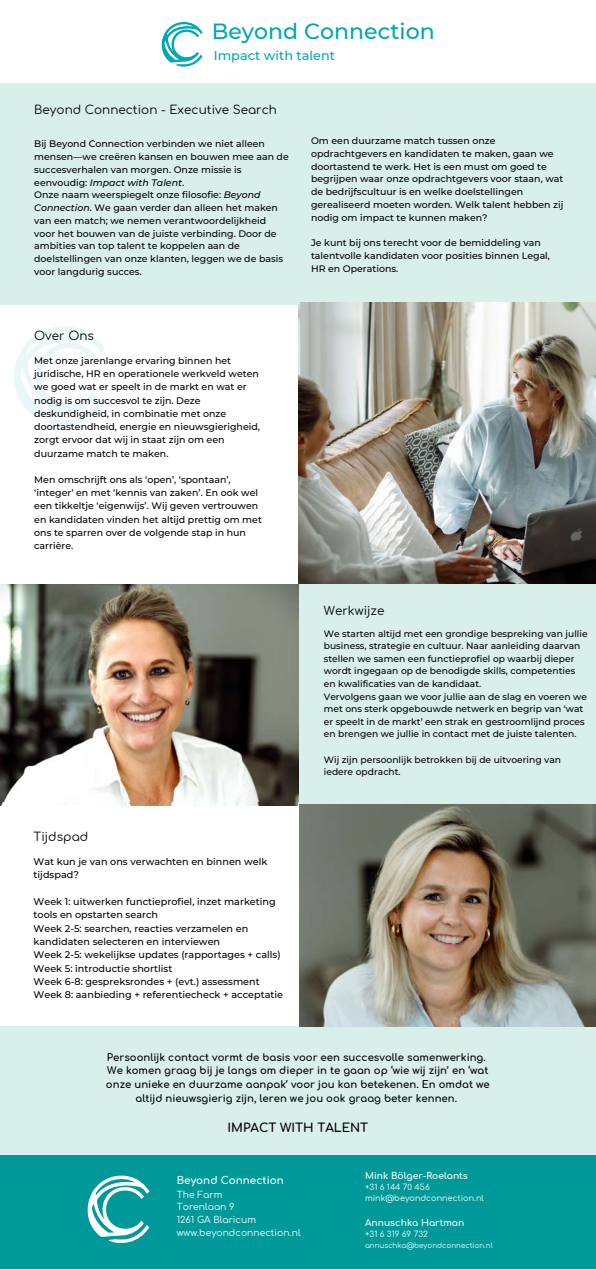
<style>
.page{position:relative;width:596px;height:1270px;background:#fff}
.page>*{position:absolute;margin:0;border:0;box-sizing:border-box;transform-origin:0 0}
.t1{font:500 22px "Montserrat";color:#00a7b4}
.t2{font:500 12.8px "Montserrat";color:#00a7b4}
.t3{font:700 12.1px "Comfortaa";color:#000}
.t4{font:12px "Comfortaa";color:#000}
.t5{font:700 10.3px "Comfortaa";color:#fff}
.t6{font:700 10.1px/13.5px "Comfortaa";color:#000;text-align:center}
.t7{font:500 9.6px/13.3px "Montserrat";color:#000}
.t8{font:500 9.4px/12.8px "Montserrat";color:#000}
.t9{font:9.2px/12.8px "Comfortaa";color:#fff}
.t10{font:500 9.1px/12.6px "Montserrat";color:#000}
.t11{font:700 9.1px "Comfortaa";color:#fff}
.t12{font:8.1px/11.3px "Comfortaa";color:#fff}
.t13{font:7.1px "Comfortaa";color:#fff}
.s1{font-style:italic}
</style>
<div class="page">
<svg style="left:162px;top:22px;width:40px;height:45px"></svg>
<div style="left:1px;top:83px;width:594px;height:221px;background:#d9efea"></div>
<div style="left:232px;top:584px;width:363px;height:219px;background:#d9efea"></div>
<img style="left:298px;top:303px;width:297px;height:280px">
<svg style="left:14px;top:326px;width:91px;height:99px"></svg>
<img style="left:0;top:584px;width:298px;height:219px">
<hr style="left:231px;top:803px;width:364px;height:1px;background:#d9efea">
<div style="left:0;top:1027px;width:595px;height:132px;background:#d9efea"></div>
<div style="left:0;top:1155px;width:595px;height:114px;background:#099"></div>
<svg style="left:87px;top:1175px;width:62px;height:68px"></svg>
<img style="left:299px;top:804px;width:296px;height:223px">
<h1 class="t1" style="left:211px;top:16px;width:224px">Beyond Connection</h1>
<h2 class="t2" style="left:213px;top:46px;width:123px">Impact with talent</h2>
<p class="t4" style="left:34px;top:99px;width:244px">Beyond Connection - Executive Search</p>
<p class="t8" style="left:34px;top:137px;width:256px">Bij Beyond Connection verbinden we niet alleen mensen—we creëren kansen en bouwen mee aan de succesverhalen van morgen. Onze missie is eenvoudig: <span class="s1">Impact with Talent</span>.<br>Onze naam weerspiegelt onze filosofie: <span class="s1">Beyond Connection</span>. We gaan verder dan alleen het maken van een match; we nemen verantwoordelijkheid voor het bouwen van de juiste verbinding. Door de ambities van top talent te koppelen aan de doelstellingen van onze klanten, leggen we de basis voor langdurig succes.</p>
<p class="t4" style="left:34px;top:325px;width:61px">Over Ons</p>
<p class="t8" style="left:34px;top:354px;width:227px;line-height:13.2px">Met onze jarenlange ervaring binnen het juridische, HR en operationele werkveld weten we goed wat er speelt in de markt en wat er nodig is om succesvol te zijn. Deze deskundigheid, in combinatie met onze doortastendheid, energie en nieuwsgierigheid, zorgt ervoor dat wij in staat zijn om een duurzame match te maken.</p>
<p class="t8" style="left:34px;top:473px;width:229px;line-height:13.2px">Men omschrijft ons als ‘open’, ‘spontaan’, ‘integer’ en met ‘kennis van zaken’. En ook wel een tikkeltje ‘eigenwijs’. Wij geven vertrouwen en kandidaten vinden het altijd prettig om met ons te sparren over de volgende stap in hun carrière.</p>
<p class="t8" style="left:311px;top:134px;width:254px">Om een duurzame match tussen onze opdrachtgevers en kandidaten te maken, gaan we doortastend te werk. Het is een must om goed te begrijpen waar onze opdrachtgevers voor staan, wat de bedrijfscultuur is en welke doelstellingen gerealiseerd moeten worden. Welk talent hebben zij nodig om impact te kunnen maken?</p>
<p class="t8" style="left:311px;top:236px;width:240px">Je kunt bij ons terecht voor de bemiddeling van talentvolle kandidaten voor posities binnen Legal,<br>HR en Operations.</p>
<p class="t4" style="left:33px;top:826px;width:56px">Tijdspad</p>
<p class="t7" style="left:33px;top:855px;width:235px">Wat kun je van ons verwachten en binnen welk tijdspad?</p>
<p class="t7" style="left:33px;top:895px;width:251px">Week 1: uitwerken functieprofiel, inzet marketing tools en opstarten search<br>Week 2-5: searchen, reacties verzamelen en kandidaten selecteren en interviewen<br>Week 2-5: wekelijkse updates (rapportages + calls)<br>Week 5: introductie shortlist<br>Week 6-8: gespreksrondes + (evt.) assessment Week 8: aanbieding + referentiecheck + acceptatie</p>
<p class="t4" style="left:323px;top:600px;width:62px">Werkwijze</p>
<p class="t10" style="left:323px;top:627px;width:265px">We starten altijd met een grondige bespreking van jullie business, strategie en cultuur. Naar aanleiding daarvan stellen we samen een functieprofiel op waarbij dieper wordt ingegaan op de benodigde skills, competenties en kwalificaties van de kandidaat.<br>Vervolgens gaan we voor jullie aan de slag en voeren we met ons sterk opgebouwde netwerk en begrip van ‘wat er speelt in de markt’ een strak en gestroomlijnd proces en brengen we jullie in contact met de juiste talenten.</p>
<p class="t10" style="left:323px;top:753px;width:238px">Wij zijn persoonlijk betrokken bij de uitvoering van iedere opdracht.</p>
<p class="t6" style="left:106px;top:1049px;width:385px">Persoonlijk contact vormt de basis voor een succesvolle samenwerking.<br>We komen graag bij je langs om dieper in te gaan op ‘wie wij zijn’ en ‘wat onze unieke en duurzame aanpak’ voor jou kan betekenen. En omdat we altijd nieuwsgierig zijn, leren we jou ook graag beter kennen.</p>
<p class="t3" style="left:227px;top:1116px;width:142px">IMPACT WITH TALENT</p>
<p class="t5" style="left:177px;top:1171px;width:109px">Beyond Connection</p>
<p class="t9" style="left:177px;top:1187px;width:125px">The Farm<br>Torenlaan 9<br>1261 GA Blaricum www.beyondconnection.nl</p>
<p class="t11" style="left:365px;top:1167px;width:104px">Mink Bölger-Roelants</p>
<p class="t12" style="left:365px;top:1180px;width:120px">+31 6 144 70 456 mink@beyondconnection.nl</p>
<p class="t11" style="left:365px;top:1214px;width:101px">Annuschka Hartman</p>
<p class="t12" style="left:365px;top:1228px;width:64px">+31 6 319 69 732</p>
<p class="t13" style="left:365px;top:1239px;width:129px">annuschka@beyondconnection.nl</p>
</div>
